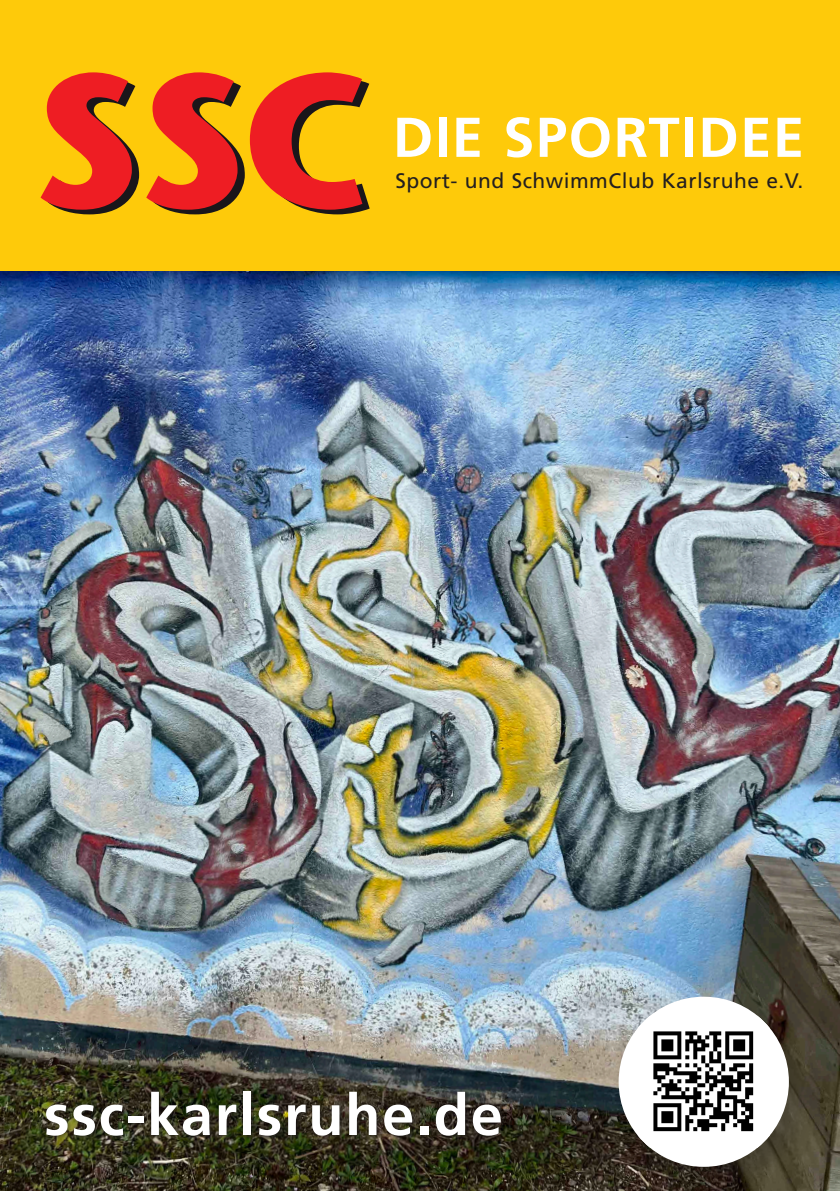
<style>
.page{position:relative;width:840px;height:1191px;background:#fff}
.page>*{position:absolute;margin:0;border:0;box-sizing:border-box;transform-origin:0 0}
.t1{font:700 57.6px "Frutiger LT Pro";letter-spacing:.03em;color:#fff}
.t2{font:700 56px "Frutiger LT Pro";letter-spacing:.025em;color:#fff}
.t3{font:21px "Frutiger LT Std";letter-spacing:.025em;color:#231f20}
</style>
<div class="page">
<img style="left:0;top:271px;width:839px;height:920px">
<div style="left:0;top:0;width:839px;height:271px;background:#feca0a"></div>
<svg style="left:41px;top:72px;width:98px;height:142px"></svg>
<svg style="left:146px;top:72px;width:223px;height:142px"></svg>
<div style="left:43px;top:1088px;width:463px;height:53px;background:#231f20;opacity:.75"></div>
<div style="left:611px;top:990px;width:208px;height:201px;background:#231f20;opacity:.3"></div>
<div style="left:618px;top:996px;width:170px;height:170px;background:#fff;border-radius:50%"></div>
<img style="left:637px;top:1015px;width:132px;height:132px">
<h2 class="t2" style="left:392px;top:104px;width:412px">DIE SPORTIDEE</h2>
<p class="t3" style="left:395px;top:168px;width:409px">Sport- und SchwimmClub Karlsruhe e.V.</p>
<h1 class="t1" style="left:44px;top:1080px;width:460px">ssc-karlsruhe.de</h1>
</div>
